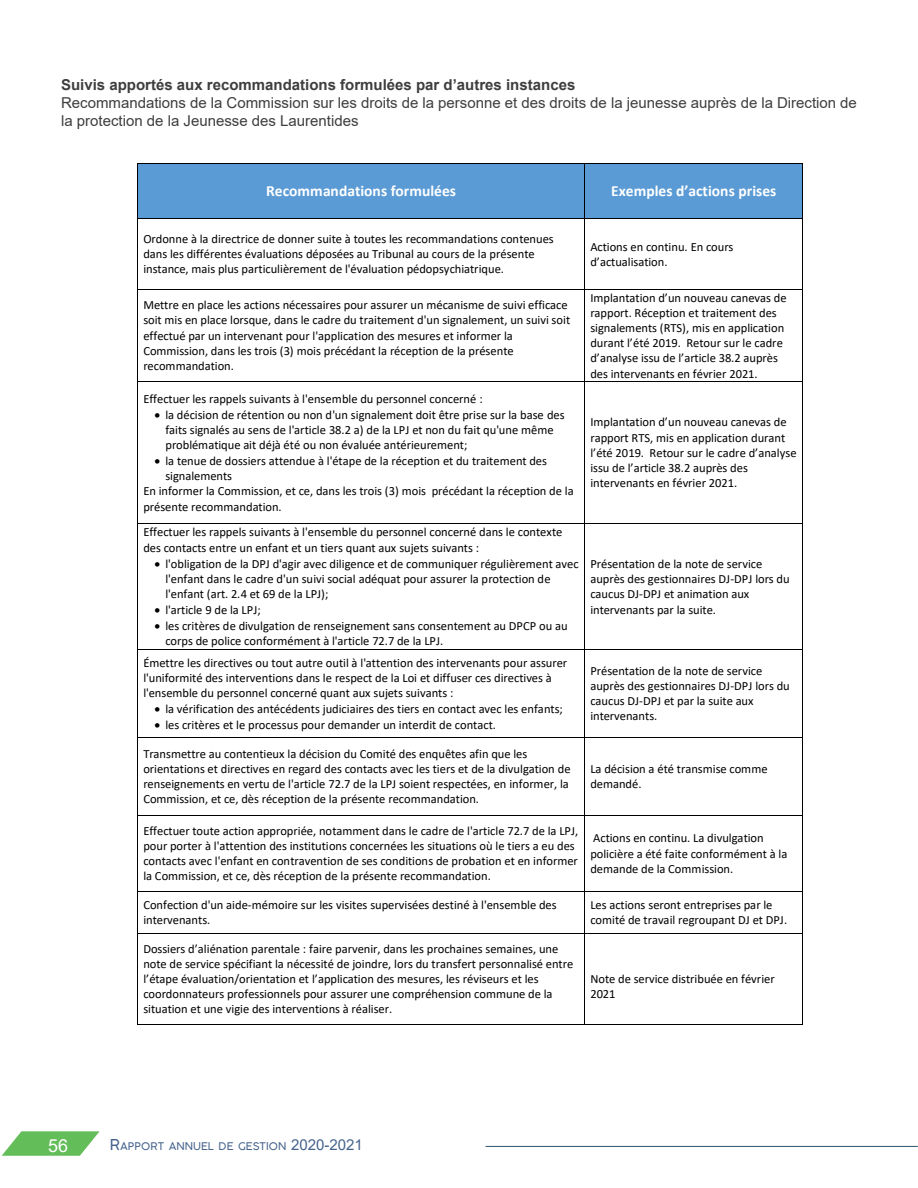
<style>
.page{position:relative;width:918px;height:1188px;background:#fff}
.page>*{position:absolute;margin:0;border:0;box-sizing:border-box;transform-origin:0 0}
.t1{font:18px "Arial";color:#fff}
.t2{font:700 15.45px "Calibri";color:#fff}
.t3{font:15px/18px "Arial";color:#3e3e3f}
.t4{font:700 15px "Arial";color:#3e3e3f}
.t5{font:12.45px/15.1px "Calibri";letter-spacing:-.005em;color:#000}
.t6{font:300 10.5px "Cocogoose";color:#45638d}
.s1{font-size:15px}
.s2{font-family:"Arial";font-weight:400;font-size:15px}
</style>
<div class="page">
<svg style="left:2px;top:1131px;width:98px;height:25px"></svg>
<hr style="left:486px;top:1146px;width:432px;height:1px;background:#2c5370">
<div style="left:138px;top:164px;width:446px;height:54px;background:#5b9bd5"></div>
<div style="left:585px;top:164px;width:217px;height:54px;background:#5b9bd5"></div>
<hr style="left:138px;top:163px;width:447px;height:1px;background:#000">
<hr style="left:585px;top:163px;width:217px;height:1px;background:#000">
<hr style="left:138px;top:164px;width:1px;height:54px;background:#000">
<hr style="left:585px;top:164px;width:1px;height:54px;background:#000">
<hr style="left:802px;top:164px;width:1px;height:54px;background:#000">
<hr style="left:138px;top:218px;width:447px;height:1px;background:#000">
<hr style="left:585px;top:218px;width:217px;height:1px;background:#000">
<hr style="left:138px;top:219px;width:1px;height:70px;background:#000">
<hr style="left:585px;top:219px;width:1px;height:70px;background:#000">
<hr style="left:802px;top:219px;width:1px;height:70px;background:#000">
<hr style="left:138px;top:289px;width:447px;height:1px;background:#000">
<hr style="left:585px;top:289px;width:217px;height:1px;background:#000">
<hr style="left:138px;top:290px;width:1px;height:91px;background:#000">
<hr style="left:585px;top:290px;width:1px;height:91px;background:#000">
<hr style="left:802px;top:290px;width:1px;height:91px;background:#000">
<hr style="left:138px;top:381px;width:447px;height:1px;background:#000">
<hr style="left:585px;top:381px;width:217px;height:1px;background:#000">
<hr style="left:138px;top:382px;width:1px;height:141px;background:#000">
<hr style="left:585px;top:382px;width:1px;height:141px;background:#000">
<hr style="left:802px;top:382px;width:1px;height:141px;background:#000">
<hr style="left:138px;top:523px;width:447px;height:1px;background:#000">
<hr style="left:585px;top:523px;width:217px;height:1px;background:#000">
<hr style="left:138px;top:524px;width:1px;height:125px;background:#000">
<hr style="left:585px;top:524px;width:1px;height:125px;background:#000">
<hr style="left:802px;top:524px;width:1px;height:125px;background:#000">
<hr style="left:138px;top:649px;width:447px;height:1px;background:#000">
<hr style="left:585px;top:649px;width:217px;height:1px;background:#000">
<hr style="left:138px;top:650px;width:1px;height:87px;background:#000">
<hr style="left:585px;top:650px;width:1px;height:87px;background:#000">
<hr style="left:802px;top:650px;width:1px;height:87px;background:#000">
<hr style="left:138px;top:737px;width:447px;height:1px;background:#000">
<hr style="left:585px;top:737px;width:217px;height:1px;background:#000">
<hr style="left:138px;top:738px;width:1px;height:77px;background:#000">
<hr style="left:585px;top:738px;width:1px;height:77px;background:#000">
<hr style="left:802px;top:738px;width:1px;height:77px;background:#000">
<hr style="left:138px;top:815px;width:447px;height:1px;background:#000">
<hr style="left:585px;top:815px;width:217px;height:1px;background:#000">
<hr style="left:138px;top:816px;width:1px;height:75px;background:#000">
<hr style="left:585px;top:816px;width:1px;height:75px;background:#000">
<hr style="left:802px;top:816px;width:1px;height:75px;background:#000">
<hr style="left:138px;top:891px;width:447px;height:1px;background:#000">
<hr style="left:585px;top:891px;width:217px;height:1px;background:#000">
<hr style="left:138px;top:892px;width:1px;height:41px;background:#000">
<hr style="left:585px;top:892px;width:1px;height:41px;background:#000">
<hr style="left:802px;top:892px;width:1px;height:41px;background:#000">
<hr style="left:138px;top:933px;width:447px;height:1px;background:#000">
<hr style="left:585px;top:933px;width:217px;height:1px;background:#000">
<hr style="left:138px;top:934px;width:1px;height:90px;background:#000">
<hr style="left:138px;top:1024px;width:447px;height:1px;background:#000">
<hr style="left:585px;top:934px;width:1px;height:90px;background:#000">
<hr style="left:585px;top:1024px;width:217px;height:1px;background:#000">
<hr style="left:802px;top:934px;width:1px;height:90px;background:#000">
<p class="t4" style="left:61px;top:74px;width:516px">Suivis apportés aux recommandations formulées par d’autres instances</p>
<p class="t3" style="left:61px;top:93px;width:797px">Recommandations de la Commission sur les droits de la personne et des droits de la jeunesse auprès de la Direction de la protection de la Jeunesse des Laurentides</p>
<p class="t2" style="left:266px;top:180px;width:192px">Recommandations formulées</p>
<p class="t2" style="left:611px;top:180px;width:167px">Exemples d’actions prises</p>
<p class="t5" style="left:143px;top:231px;width:412px">Ordonne à la directrice de donner suite à toutes les recommandations contenues dans les différentes évaluations déposées au Tribunal au cours de la présente instance, mais plus particulièrement de l'évaluation pédopsychiatrique.</p>
<p class="t5" style="left:590px;top:239px;width:145px">Actions en continu. En cours d’actualisation.</p>
<p class="t5" style="left:143px;top:297px;width:428px">Mettre en place les actions nécessaires pour assurer un mécanisme de suivi efficace soit mis en place lorsque, dans le cadre du traitement d'un signalement, un suivi soit effectué par un intervenant pour l'application des mesures et informer la Commission, dans les trois (3) mois précédant la réception de la présente recommandation.</p>
<p class="t5" style="left:590px;top:290px;width:198px">Implantation d’un nouveau canevas de rapport. Réception et traitement des signalements (RTS), mis en application durant l’été 2019. Retour sur le cadre d’analyse issu de l’article 38.2 auprès des intervenants en février 2021.</p>
<p class="t5" style="left:143px;top:391px;width:341px">Effectuer les rappels suivants à l'ensemble du personnel concerné :</p>
<p class="t5" style="left:165px;top:407px;width:401px;text-indent:-11px">• la décision de rétention ou non d'un signalement doit être prise sur la base des faits signalés au sens de l'article 38.2 a) de la LPJ et non du fait qu'une même problématique ait déjà été ou non évaluée antérieurement;</p>
<p class="t5" style="left:154px;top:453px;width:394px">• la tenue de dossiers attendue à l'étape de la réception et du traitement des</p>
<p class="t5" style="left:165px;top:468px;width:68px">signalements</p>
<p class="t5" style="left:143px;top:483px;width:432px">En informer la Commission, et ce, dans les trois (3) mois précédant la réception de la</p>
<p class="t5" style="left:143px;top:499px;width:140px">présente recommandation.</p>
<p class="t5" style="left:590px;top:414px;width:208px">Implantation d’un nouveau canevas de rapport RTS, mis en application durant l’été 2019. Retour sur le cadre d’analyse issu de l’article 38.2 auprès des intervenants en février 2021.</p>
<p class="t5" style="left:143px;top:524px;width:421px">Effectuer les rappels suivants à l'ensemble du personnel concerné dans le contexte des contacts entre un enfant et un tiers quant aux sujets suivants :</p>
<p class="t5" style="left:165px;top:556px;width:415px;text-indent:-11px">• l'obligation de la DPJ d'agir avec diligence et de communiquer régulièrement avec l'enfant dans le cadre d'un suivi social adéquat pour assurer la protection de l'enfant (art. 2.4 et 69 de la LPJ);</p>
<p class="t5" style="left:154px;top:602px;width:108px">• l'article 9 de la LPJ;</p>
<p class="t5" style="left:165px;top:618px;width:404px;text-indent:-11px">• les critères de divulgation de renseignement sans consentement au DPCP ou au corps de police conformément à l'article 72.7 de la LPJ.</p>
<p class="t5" style="left:143px;top:655px;width:425px">Émettre les directives ou tout autre outil à l'attention des intervenants pour assurer l'uniformité des interventions dans le respect de la Loi et diffuser ces directives à l'ensemble du personnel concerné quant aux sujets suivants :</p>
<p class="t5" style="left:154px;top:701px;width:410px">• la vérification des antécédents judiciaires des tiers en contact avec les enfants;</p>
<p class="t5" style="left:154px;top:717px;width:343px">• les critères et le processus pour demander un interdit de contact.</p>
<p class="t5" style="left:143px;top:746px;width:429px">Transmettre au contentieux la décision du Comité des enquêtes afin que les orientations et directives en regard des contacts avec les tiers et de la divulgation de renseignements en vertu de l'article 72.7 de la LPJ soient respectées, en informer, la Commission, et ce, dès réception de la présente recommandation.</p>
<p class="t5" style="left:590px;top:556px;width:201px">Présentation de la note de service auprès des gestionnaires DJ-DPJ lors du caucus DJ-DPJ et animation aux intervenants par la suite.</p>
<p class="t5" style="left:590px;top:663px;width:201px">Présentation de la note de service auprès des gestionnaires DJ-DPJ lors du caucus DJ-DPJ et par la suite aux intervenants.</p>
<p class="t5" style="left:590px;top:761px;width:179px">La décision a été transmise comme demandé.</p>
<p class="t5" style="left:143px;top:823px;width:436px">Effectuer toute action appropriée, notamment dans le cadre de l'article 72.7 de la LPJ, pour porter à l'attention des institutions concernées les situations où le tiers a eu des contacts avec l'enfant en contravention de ses conditions de probation et en informer la Commission, et ce, dès réception de la présente recommandation.</p>
<p class="t5" style="left:590px;top:830px;width:199px">Actions en continu. La divulgation policière a été faite conformément à la demande de la Commission.</p>
<p class="t5" style="left:143px;top:897px;width:415px">Confection d'un aide-mémoire sur les visites supervisées destiné à l'ensemble des intervenants.</p>
<p class="t5" style="left:590px;top:897px;width:198px">Les actions seront entreprises par le comité de travail regroupant DJ et DPJ.</p>
<p class="t5" style="left:143px;top:941px;width:432px">Dossiers d’aliénation parentale : faire parvenir, dans les prochaines semaines, une note de service spécifiant la nécessité de joindre, lors du transfert personnalisé entre l’étape évaluation/orientation et l’application des mesures, les réviseurs et les coordonnateurs professionnels pour assurer une compréhension commune de la situation et une vigie des interventions à réaliser.</p>
<p class="t5" style="left:590px;top:971px;width:186px">Note de service distribuée en février<br>2021</p>
<h1 class="t1" style="left:48px;top:1133px;width:22px">56</h1>
<p class="t6" style="left:110px;top:1139px;width:255px"><span class="s1">R</span>APPORT ANNUEL DE GESTION <span class="s2">2020-2021</span></p>
</div>
